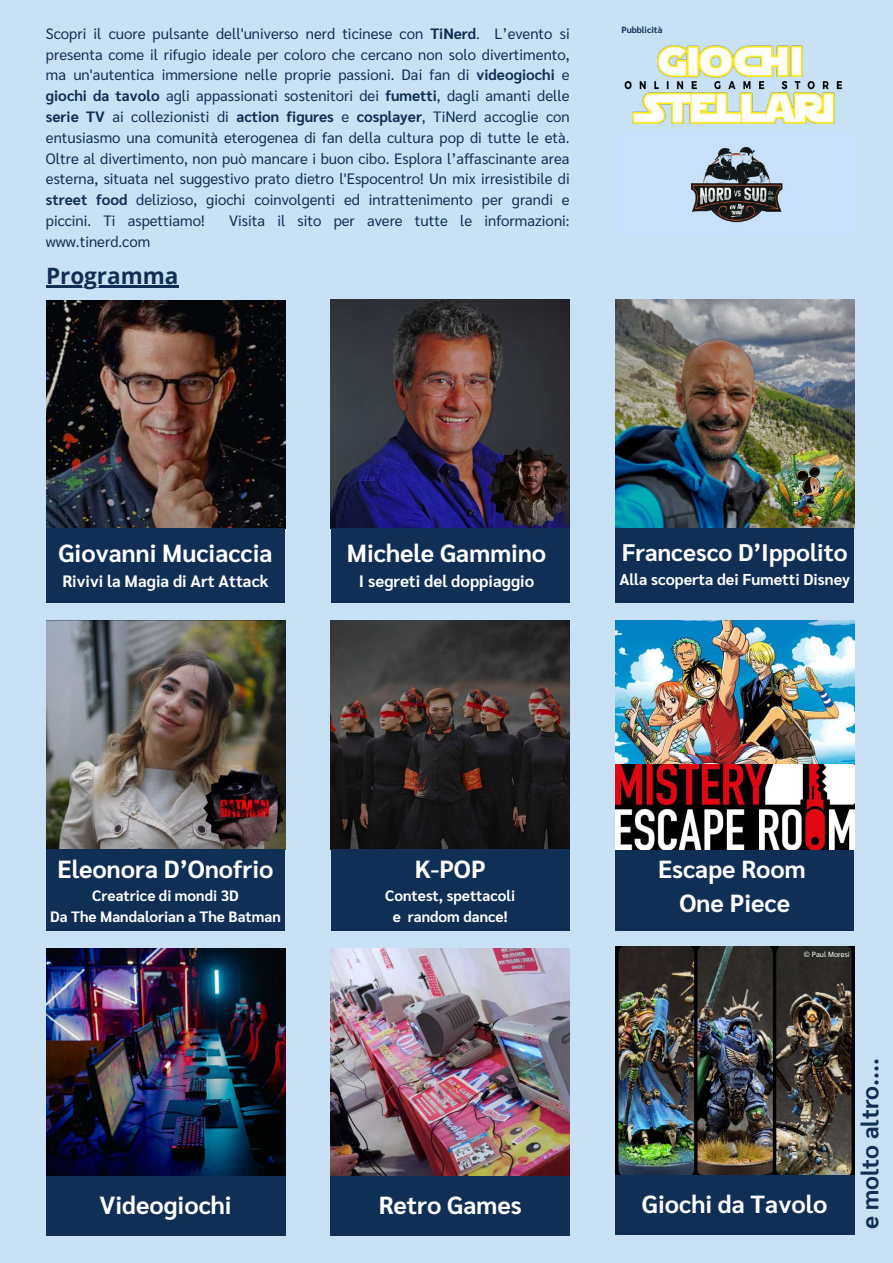
<style>
.page{position:relative;width:893px;height:1263px;background:#c9e1f4}
.page>*{position:absolute;margin:0;border:0;box-sizing:border-box;transform-origin:0 0}
.t1{font:700 24.75px/34.3px "Sarabun";color:#fff;text-align:center}
.t2{font:700 24px "Sarabun";color:#fff}
.t3{font:700 24px "Sarabun";color:#102f57}
.t4{font:700 22.5px "Open Sans";color:#102f57}
.t5{font:700 16.5px "Sarabun";color:#fff}
.t6{font:700 15.75px "Sarabun";color:#fff}
.t7{font:15px/20.9px "Sarabun";color:#102f57;text-align:justify}
.t8{font:700 15px/20.9px "Sarabun";color:#fff;text-align:center}
.t9{font:700 9px "Sarabun";color:#102f57}
.t10{font:7.5px "Sarabun";color:#fff}
.s1{font-weight:700}
</style>
<div class="page">
<img style="left:46px;top:300px;width:239px;height:228px">
<div style="left:46px;top:529px;width:239px;height:74px;background:#102f57"></div>
<img style="left:330px;top:300px;width:240px;height:228px">
<img style="left:615px;top:300px;width:239px;height:228px">
<div style="left:330px;top:528px;width:239px;height:75px;background:#102f57"></div>
<div style="left:615px;top:529px;width:239px;height:74px;background:#102f57"></div>
<img style="left:46px;top:621px;width:239px;height:228px">
<div style="left:46px;top:849px;width:239px;height:82px;background:#102f57"></div>
<img style="left:331px;top:621px;width:239px;height:228px">
<div style="left:331px;top:849px;width:238px;height:82px;background:#102f57"></div>
<img style="left:615px;top:621px;width:239px;height:143px">
<div style="left:615px;top:849px;width:239px;height:82px;background:#102f57"></div>
<img style="left:488px;top:447px;width:82px;height:82px">
<img style="left:773px;top:447px;width:81px;height:82px">
<img style="left:203px;top:767px;width:82px;height:82px">
<img style="left:615px;top:764px;width:239px;height:85px">
<img style="left:46px;top:948px;width:239px;height:228px">
<div style="left:46px;top:1176px;width:239px;height:60px;background:#102f57"></div>
<img style="left:331px;top:948px;width:239px;height:228px">
<div style="left:331px;top:1176px;width:239px;height:60px;background:#102f57"></div>
<img style="left:615px;top:947px;width:239px;height:228px">
<div style="left:615px;top:1175px;width:239px;height:60px;background:#102f57"></div>
<img style="left:624px;top:45px;width:218px;height:79px">
<img style="left:690px;top:147px;width:93px;height:76px">
<hr style="left:46px;top:285px;width:133px;height:2px;background:#102f57">
<p class="t7" style="left:46px;top:22px;width:525px">Scopri il cuore pulsante dell'universo nerd ticinese con <span class="s1">TiNerd</span>. L’evento si presenta come il rifugio ideale per coloro che cercano non solo divertimento, ma un'autentica immersione nelle proprie passioni. Dai fan di <span class="s1">videogiochi</span> e <span class="s1">giochi da tavolo</span> agli appassionati sostenitori dei <span class="s1">fumetti</span>, dagli amanti delle <span class="s1">serie TV</span> ai collezionisti di <span class="s1">action figures</span> e <span class="s1">cosplayer</span>, TiNerd accoglie con entusiasmo una comunità eterogenea di fan della cultura pop di tutte le età.<br>Oltre al divertimento, non può mancare i buon cibo. Esplora l’affascinante area esterna, situata nel suggestivo prato dietro l'Espocentro! Un mix irresistibile di <span class="s1">street food</span> delizioso, giochi coinvolgenti ed intrattenimento per grandi e piccini. Ti aspettiamo!</p>
<p class="t7" style="left:229px;top:209px;width:342px">Visita il sito per avere tutte le informazioni:</p>
<p class="t7" style="left:46px;top:230px;width:106px">www.tinerd.com</p>
<h3 class="t4" style="left:46px;top:260px;width:134px">Programma</h3>
<p class="t9" style="left:621px;top:24px;width:42px">Pubblicità</p>
<h1 class="t1" style="left:58px;top:534px;width:216px">Giovanni Muciaccia</h1>
<p class="t5" style="left:62px;top:569px;width:208px">Rivivi la Magia di Art Attack</p>
<h1 class="t1" style="left:347px;top:534px;width:201px">Michele Gammino</h1>
<p class="t5" style="left:359px;top:569px;width:177px">I segreti del doppiaggio</p>
<h2 class="t2" style="left:622px;top:536px;width:227px">Francesco D’Ippolito</h2>
<p class="t6" style="left:619px;top:568px;width:232px">Alla scoperta dei Fumetti Disney</p>
<h1 class="t1" style="left:58px;top:850px;width:217px">Eleonora D’Onofrio</h1>
<p class="t8" style="left:50px;top:884px;width:232px">Creatrice di mondi 3D<br>Da The Mandalorian a The Batman</p>
<h1 class="t1" style="left:415px;top:850px;width:72px">K-POP</h1>
<p class="t8" style="left:385px;top:884px;width:132px">Contest, spettacoli e random dance!</p>
<h1 class="t1" style="left:658px;top:850px;width:149px">Escape Room<br>One Piece</h1>
<p class="t10" style="left:804px;top:949px;width:47px">© Paul Moresi</p>
<h1 class="t1" style="left:99px;top:1186px;width:134px">Videogiochi</h1>
<h1 class="t1" style="left:379px;top:1186px;width:145px">Retro Games</h1>
<h1 class="t1" style="left:642px;top:1185px;width:187px">Giochi da Tavolo</h1>
<h2 class="t3" style="left:853px;top:1229px;width:172px;rotate:-90deg">e molto altro....</h2>
</div>
